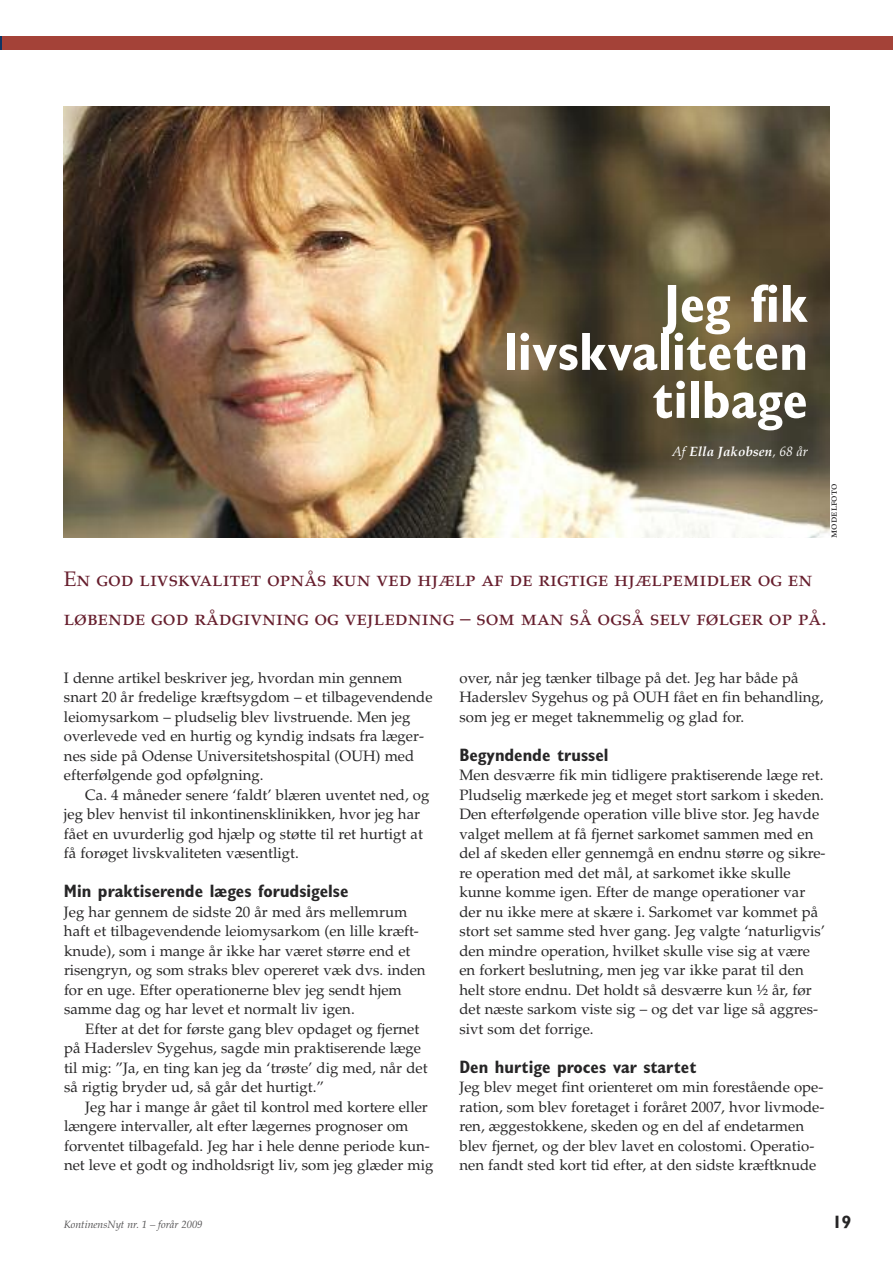
<style>
.page{position:relative;width:893px;height:1263px;background:#fff}
.page>*{position:absolute;margin:0;border:0;box-sizing:border-box;transform-origin:0 0}
.t1{font:700 condensed 54px/48px "Gill Sans";color:#fff;text-align:right}
.t2{font:21px/39px "Palatino SC";color:#661e2d}
.t3{font:700 condensed 18px "Gill Sans";color:#272627}
.t4{font:15px/19.5px "Palatino";color:#272627}
.t5{font:italic 700 13.5px "Palatino";color:#fff}
.t6{font:italic 10.5px "Palatino";color:#525152}
.t7{font:10.5px "Palatino SC";color:#272627}
.s1{font-weight:400}
</style>
<div class="page">
<img style="left:64px;top:106px;width:765px;height:432px">
<div style="left:0;top:36px;width:893px;height:14px;background:#a44238"></div>
<svg style="left:0;top:36px;width:2px;height:14px"></svg>
<h1 class="t1" style="left:504px;top:284px;width:306px">Jeg fik livskvaliteten tilbage</h1>
<p class="t5" style="left:672px;top:447px;width:137px"><span class="s1">Af</span> Ella Jakobsen<span class="s1">, 68 år</span></p>
<p class="t7" style="left:829px;top:538px;width:56px;rotate:-90deg">modelfoto</p>
<h2 class="t2" style="left:64px;top:561px;width:764px">En god livskvalitet opnås kun ved hjælp af de rigtige hjælpemidler og en løbende god rådgivning og vejledning – som man så også selv følger op på.</h2>
<p class="t4" style="left:64px;top:670px;width:370px">I denne artikel beskriver jeg, hvordan min gennem snart 20 år fredelige kræftsygdom – et tilbagevendende leiomysarkom – pludselig blev livstruende. Men jeg overlevede ved en hurtig og kyndig indsats fra læger&shy;nes side på Odense Universitetshospital (OUH) med efterfølgende god opfølgning.</p>
<p class="t4" style="left:64px;top:787px;width:367px;text-indent:21px">Ca. 4 måneder senere ‘faldt’ blæren uventet ned, og jeg blev henvist til inkontinensklinikken, hvor jeg har fået en uvurderlig god hjælp og støtte til ret hurtigt at få forøget livskvaliteten væsentligt.</p>
<p class="t3" style="left:64px;top:884px;width:286px">Min praktiserende læges forudsigelse</p>
<p class="t4" style="left:64px;top:904px;width:363px">Jeg har gennem de sidste 20 år med års mellemrum haft et tilbagevendende leiomysarkom (en lille kræft&shy;knude), som i mange år ikke har været større end et risengryn, og som straks blev opereret væk dvs. inden for en uge. Efter operationerne blev jeg sendt hjem samme dag og har levet et normalt liv igen.</p>
<p class="t4" style="left:64px;top:1021px;width:365px;text-indent:21px">Efter at det for første gang blev opdaget og fjernet på Haderslev Sygehus, sagde min praktiserende læge til mig: ”Ja, en ting kan jeg da ‘trøste’ dig med, når det så rigtig bryder ud, så går det hurtigt.”</p>
<p class="t4" style="left:64px;top:1099px;width:371px;text-indent:21px">Jeg har i mange år gået til kontrol med kortere eller længere intervaller, alt efter lægernes prognoser om forventet tilbagefald. Jeg har i hele denne periode kun&shy;net leve et godt og indholdsrigt liv, som jeg glæder mig</p>
<p class="t4" style="left:459px;top:670px;width:366px">over, når jeg tænker tilbage på det. Jeg har både på<br>Haderslev Sygehus og på OUH fået en fin behandling, som jeg er meget taknemmelig og glad for.</p>
<p class="t3" style="left:459px;top:748px;width:150px">Begyndende trussel</p>
<p class="t4" style="left:459px;top:767px;width:368px">Men desværre fik min tidligere praktiserende læge ret.<br>Pludselig mærkede jeg et meget stort sarkom i skeden.<br>Den efterfølgende operation ville blive stor. Jeg havde valget mellem at få fjernet sarkomet sammen med en del af skeden eller gennemgå en endnu større og sikre&shy;re operation med det mål, at sarkomet ikke skulle kunne komme igen. Efter de mange operationer var der nu ikke mere at skære i. Sarkomet var kommet på stort set samme sted hver gang. Jeg valgte ‘naturligvis’ den mindre operation, hvilket skulle vise sig at være en forkert beslutning, men jeg var ikke parat til den helt store endnu. Det holdt så desværre kun ½ år, før det næste sarkom viste sig – og det var lige så aggres&shy;sivt som det forrige.</p>
<p class="t3" style="left:459px;top:1060px;width:239px">Den hurtige proces var startet</p>
<p class="t4" style="left:459px;top:1079px;width:366px">Jeg blev meget fint orienteret om min forestående ope&shy;ration, som blev foretaget i foråret 2007, hvor livmode&shy;ren, æggestokkene, skeden og en del af endetarmen blev fjernet, og der blev lavet en colostomi. Operatio&shy;nen fandt sted kort tid efter, at den sidste kræftknude</p>
<p class="t6" style="left:64px;top:1220px;width:140px">KontinensNyt nr. 1 – forår 2009</p>
<p class="t3" style="left:832px;top:1215px;width:20px">19</p>
</div>
